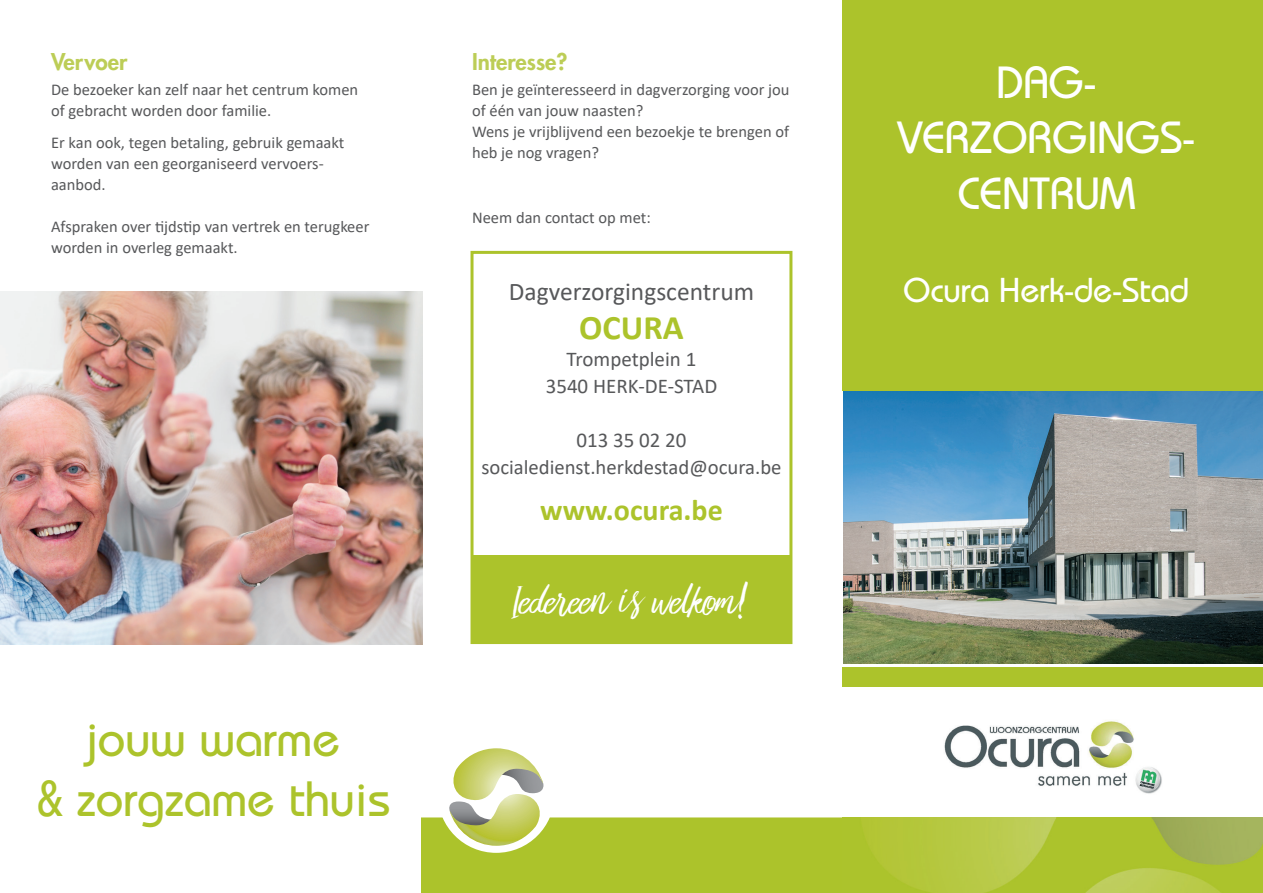
<style>
.page{position:relative;width:1263px;height:893px;background:#fff}
.page>*{position:absolute;margin:0;border:0;box-sizing:border-box;transform-origin:0 0}
.t1{font:500 49.5px/59.4px "Bauhaus Std";color:#acc32b;text-align:center}
.t2{font:500 45px/55.5px "Bauhaus Std";color:#fff;text-align:center}
.t3{font:42px "Bringshoot";color:#fff}
.t4{font:500 34.5px "Bauhaus Std";color:#fff}
.t5{font:700 34.5px "Calibri";color:#acc32b}
.t6{font:700 30px "Calibri";color:#acc32b}
.t7{font:25.5px "Calibri";color:#57585a}
.t8{font:800 22.5px "Futura Std";color:#bccd56}
.t9{font:21px/27px "Calibri";color:#57585a;text-align:center}
.t10{font:20.7px "Calibri";color:#57585a}
.t11{font:16.5px/21px "Calibri";color:#57585a}
.s1{font-family:"Avenir Next Condensed"}
</style>
<div class="page">
<div style="left:470px;top:251px;width:322px;height:393px;border:3px solid #acc32b"></div>
<div style="left:472px;top:556px;width:318px;height:88px;background:#acc32b"></div>
<div style="left:421px;top:817px;width:421px;height:76px;background:#acc32b"></div>
<div style="left:438px;top:736px;width:116px;height:117px;background:#fff;border-radius:50%"></div>
<svg style="left:446px;top:748px;width:98px;height:98px"></svg>
<img style="left:842px;top:817px;width:421px;height:76px">
<img style="left:843px;top:391px;width:420px;height:272px">
<div style="left:842px;top:668px;width:421px;height:19px;background:#acc32b"></div>
<div style="left:842px;top:0;width:421px;height:391px;background:#acc32b"></div>
<img style="left:0;top:291px;width:422px;height:353px">
<img style="left:944px;top:720px;width:218px;height:74px">
<h3 class="t8" style="left:51px;top:47px;width:78px">Vervoer</h3>
<p class="t11" style="left:51px;top:79px;width:309px">De bezoeker kan zelf naar het centrum komen of gebracht worden door familie.</p>
<p class="t11" style="left:51px;top:131px;width:295px">Er kan ook, tegen betaling, gebruik gemaakt worden van een georganiseerd vervoers&shy;aanbod.</p>
<p class="t11" style="left:51px;top:215px;width:320px">Afspraken over tijdstip van vertrek en terugkeer worden in overleg gemaakt.</p>
<h1 class="t1" style="left:36px;top:709px;width:355px">jouw warme<br><span class="s1">&amp;</span> zorgzame thuis</h1>
<h3 class="t8" style="left:472px;top:47px;width:97px">Interesse?</h3>
<p class="t11" style="left:472px;top:79px;width:319px">Ben je geïnteresseerd in dagverzorging voor jou of één van jouw naasten?<br>Wens je vrijblijvend een bezoekje te brengen of heb je nog vragen?</p>
<p class="t11" style="left:472px;top:206px;width:180px">Neem dan contact op met:</p>
<h3 class="t7" style="left:509px;top:273px;width:247px">Dagverzorgingscentrum</h3>
<h3 class="t5" style="left:579px;top:303px;width:106px">OCURA</h3>
<p class="t9" style="left:546px;top:345px;width:173px">Trompetplein 1<br>3540 HERK-DE-STAD</p>
<p class="t9" style="left:576px;top:426px;width:112px">013 35 02 20</p>
<p class="t10" style="left:481px;top:452px;width:302px">socialedienst.herkdestad@ocura.be</p>
<h3 class="t6" style="left:540px;top:489px;width:184px">www.ocura.be</h3>
<h3 class="t3" style="left:514px;top:577px;width:234px">Iedereen is welkom!</h3>
<h2 class="t2" style="left:897px;top:54px;width:299px">DAG-<br>VERZORGINGS-<br>CENTRUM</h2>
<h3 class="t4" style="left:903px;top:269px;width:287px">Ocura Herk-de-Stad</h3>
</div>
